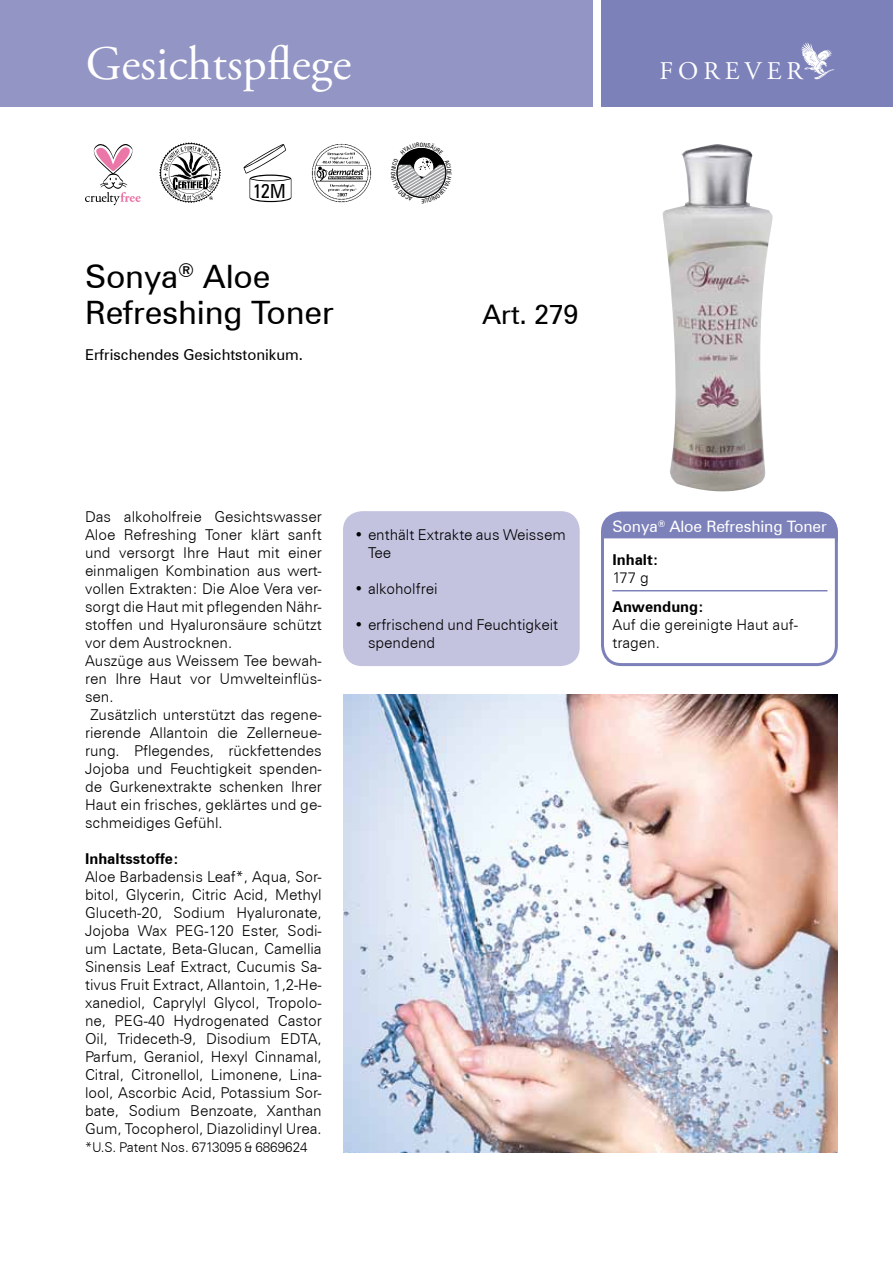
<style>
.page{position:relative;width:893px;height:1263px;background:#fff}
.page>*{position:absolute;margin:0;border:0;box-sizing:border-box;transform-origin:0 0}
.t1{font:48px "Adobe Garamond Pro";color:#fff}
.t2{font:32.25px/36px "Zurich BT";letter-spacing:-.005em;color:#000}
.t3{font:27px "Zurich BT";letter-spacing:-.005em;color:#000}
.t4{font:25.35px "Adobe Garamond Pro";letter-spacing:.2em;color:#fff}
.t5{font:condensed 19.5px "Zurich BT";color:#000}
.t6{font:15.75px "Zurich BT";letter-spacing:-.01em;color:#fff}
.t7{font:300 15px/18px "Zurich BT";color:#000}
.t8{font:700 15px "Zurich BT";color:#000}
.t9{font:15px "Zurich BT";color:#000}
.t10{font:300 13.5px "Zurich BT";color:#000}
.t11{font:condensed 6px "Zurich BT";color:#000}
</style>
<div class="page">
<div style="left:601px;top:0;width:292px;height:106px;background:#7d81b9"></div>
<div style="left:0;top:0;width:592px;height:106px;background:#9395c5"></div>
<svg style="left:801px;top:43px;width:34px;height:37px"></svg>
<div style="left:343px;top:511px;width:237px;height:155px;background:#c3c3e0;border-radius:19px"></div>
<div style="left:605px;top:515px;width:229px;height:24px;background:#7d81b9"></div>
<div style="left:601px;top:511px;width:237px;height:155px;border:3px solid #7d81b9;border-radius:19px"></div>
<hr style="left:612px;top:590px;width:215px;height:1px;background:#7d81b9">
<img style="left:662px;top:144px;width:111px;height:348px">
<img style="left:343px;top:694px;width:495px;height:458px">
<img style="left:160px;top:142px;width:61px;height:61px">
<svg style="left:85px;top:144px;width:56px;height:61px"></svg>
<svg style="left:243px;top:144px;width:48px;height:58px"></svg>
<img style="left:311px;top:143px;width:61px;height:60px">
<svg style="left:396px;top:148px;width:51px;height:50px"></svg>
<h1 class="t1" style="left:86px;top:35px;width:267px">Gesichtspflege</h1>
<h3 class="t5" style="left:253px;top:179px;width:34px">12M</h3>
<h2 class="t2" style="left:85px;top:258px;width:250px">Sonya<sup>®</sup> Aloe<br>Refreshing Toner</h2>
<p class="t9" style="left:85px;top:346px;width:219px">Erfrischendes Gesichtstonikum.</p>
<p class="t11" style="left:420px;top:141px;width:5px">O</p>
<h3 class="t3" style="left:482px;top:298px;width:98px">Art. 279</h3>
<h3 class="t4" style="left:659px;top:56px;width:145px">FOREVER</h3>
<p class="t7" style="left:85px;top:508px;width:238px">Das alkoholfreie Gesichtswasser</p>
<p class="t7" style="left:85px;top:526px;width:238px">Aloe Refreshing Toner klärt sanft</p>
<p class="t7" style="left:85px;top:544px;width:238px">und versorgt Ihre Haut mit einer</p>
<p class="t7" style="left:85px;top:562px;width:238px">einmaligen Kombination aus wert-</p>
<p class="t7" style="left:85px;top:580px;width:238px">vollen Extrakten: Die Aloe Vera ver-</p>
<p class="t7" style="left:85px;top:598px;width:238px">sorgt die Haut mit pflegenden Nähr-</p>
<p class="t7" style="left:85px;top:616px;width:238px">stoffen und Hyaluronsäure schützt</p>
<p class="t7" style="left:85px;top:634px;width:149px">vor dem Austrocknen.</p>
<p class="t7" style="left:85px;top:652px;width:238px">Auszüge aus Weissem Tee bewah-</p>
<p class="t7" style="left:85px;top:670px;width:238px">ren Ihre Haut vor Umwelteinflüs-</p>
<p class="t7" style="left:85px;top:688px;width:30px">sen.</p>
<p class="t7" style="left:90px;top:706px;width:233px">Zusätzlich unterstützt das regene-</p>
<p class="t7" style="left:85px;top:724px;width:238px">rierende Allantoin die Zellerneue-</p>
<p class="t7" style="left:85px;top:742px;width:238px">rung. Pflegendes, rückfettendes</p>
<p class="t7" style="left:85px;top:760px;width:238px">Jojoba und Feuchtigkeit spenden-</p>
<p class="t7" style="left:85px;top:778px;width:238px">de Gurkenextrakte schenken Ihrer</p>
<p class="t7" style="left:85px;top:796px;width:238px">Haut ein frisches, geklärtes und ge-</p>
<p class="t7" style="left:85px;top:814px;width:139px">schmeidiges Gefühl.</p>
<p class="t8" style="left:85px;top:850px;width:95px">Inhaltsstoffe:</p>
<p class="t7" style="left:85px;top:868px;width:238px;text-align:justify">Aloe Barbadensis Leaf*, Aqua, Sor&shy;bitol, Glycerin, Citric Acid, Methyl Gluceth-20, Sodium Hyaluronate, Jojoba Wax PEG-120 Ester, Sodi&shy;um Lactate, Beta-Glucan, Camellia Sinensis Leaf Extract, Cucumis Sa&shy;tivus Fruit Extract, Allantoin, 1,2-He&shy;xanediol, Caprylyl Glycol, Tropolo&shy;ne, PEG-40 Hydrogenated Castor Oil, Trideceth-9, Disodium EDTA, Parfum, Geraniol, Hexyl Cinnamal, Citral, Citronellol, Limonene, Lina&shy;lool, Ascorbic Acid, Potassium Sor&shy;bate, Sodium Benzoate, Xanthan Gum, Tocopherol, Diazolidinyl Urea.</p>
<p class="t10" style="left:85px;top:1139px;width:224px">*U.S. Patent Nos. 6713095 &amp; 6869624</p>
<p class="t7" style="left:368px;top:526px;width:199px;text-indent:-13px">• enthält Extrakte aus Weissem<br>Tee</p>
<p class="t7" style="left:354px;top:580px;width:84px">• alkoholfrei</p>
<p class="t7" style="left:368px;top:616px;width:192px;text-indent:-14px">• erfrischend und Feuchtigkeit spendend</p>
<p class="t6" style="left:612px;top:517px;width:216px">Sonya<sup>®</sup> Aloe Refreshing Toner</p>
<p class="t8" style="left:612px;top:551px;width:48px">Inhalt:</p>
<p class="t7" style="left:612px;top:569px;width:38px">177 g</p>
<p class="t8" style="left:612px;top:598px;width:93px">Anwendung:</p>
<p class="t7" style="left:612px;top:616px;width:187px">Auf die gereinigte Haut auf&shy;tragen.</p>
</div>
